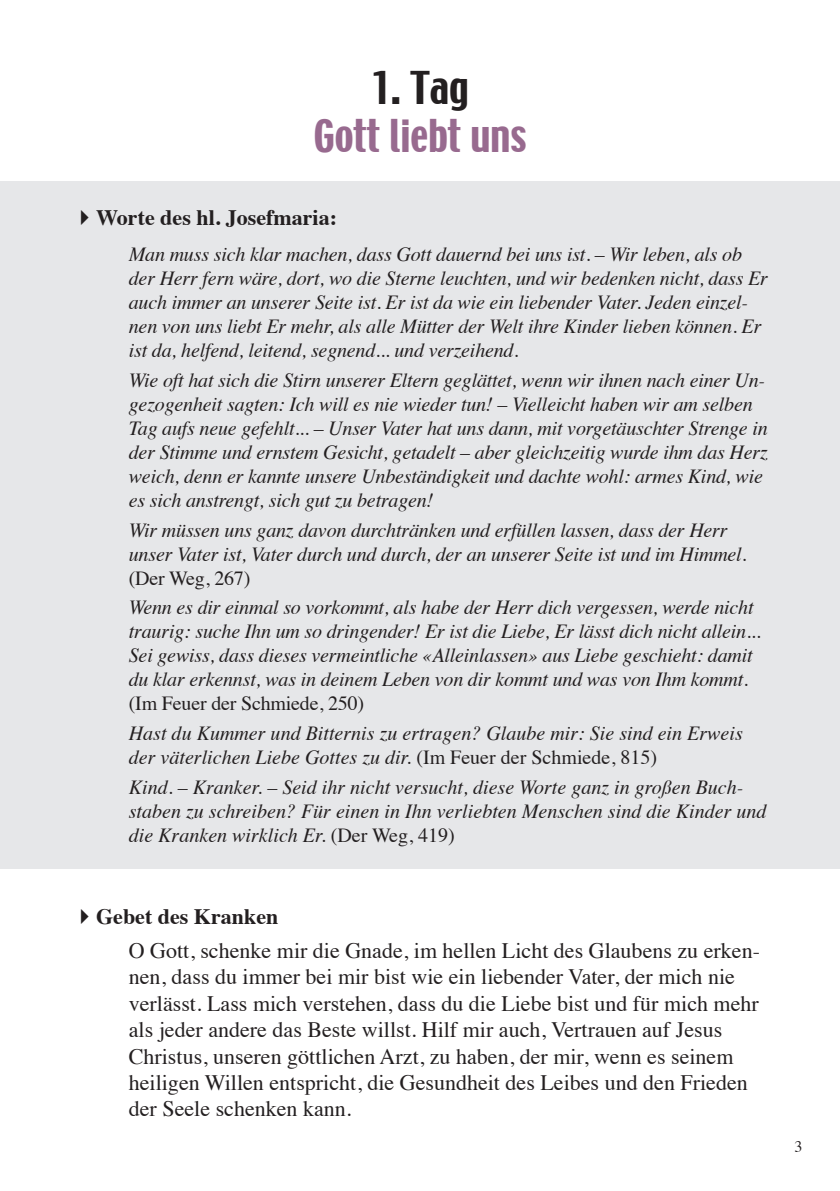
<style>
.page{position:relative;width:840px;height:1191px;background:#fff}
.page>*{position:absolute;margin:0;border:0;box-sizing:border-box;transform-origin:0 0}
.t1{font:40px "Techno";color:#986a8f}
.t2{font:40px "Techno";color:#231f20}
.t3{font:22px/26.4px "Times";color:#231f20}
.t4{font:700 22px "Times";color:#231f20}
.t5{font:italic 20px/24px "Times";letter-spacing:-.01em;color:#231f20}
.t6{font:20px "Times";letter-spacing:-.01em;color:#231f20}
.t7{font:16px "Times";color:#231f20}
.s1{font-style:normal}
.s2{font-weight:700}
</style>
<div class="page">
<div style="left:0;top:181px;width:839px;height:688px;background:#e6e7e9"></div>
<h1 class="t2" style="left:371px;top:61px;width:99px">1. Tag</h1>
<h1 class="t1" style="left:313px;top:109px;width:214px">Gott liebt uns</h1>
<p class="t4" style="left:72px;top:197px;width:266px">✔Worte des hl. Josefmaria:</p>
<p class="t5" style="left:129px;top:241px;width:640px">Man muss sich klar machen, dass Gott dauernd bei uns ist. – Wir leben, als ob der Herr fern wäre, dort, wo die Sterne leuchten, und wir bedenken nicht, dass Er auch immer an unserer Seite ist. Er ist da wie ein liebender Vater. Jeden einzel&shy;nen von uns liebt Er mehr, als alle Mütter der Welt ihre Kinder lieben können. Er ist da, helfend, leitend, segnend... und verzeihend.</p>
<p class="t5" style="left:129px;top:367px;width:640px">Wie oft hat sich die Stirn unserer Eltern geglättet, wenn wir ihnen nach einer Un&shy;gezogenheit sagten: Ich will es nie wieder tun! – Vielleicht haben wir am selben Tag aufs neue gefehlt... – Unser Vater hat uns dann, mit vorgetäuschter Strenge in der Stimme und ernstem Gesicht, getadelt – aber gleichzeitig wurde ihm das Herz weich, denn er kannte unsere Unbeständigkeit und dachte wohl: armes Kind, wie es sich anstrengt, sich gut zu betragen!</p>
<p class="t5" style="left:129px;top:517px;width:619px">Wir müssen uns ganz davon durchtränken und erfüllen lassen, dass der Herr unser Vater ist, Vater durch und durch, der an unserer Seite ist und im Himmel.</p>
<p class="t6" style="left:129px;top:559px;width:123px">(Der Weg, 267)</p>
<p class="t5" style="left:129px;top:594px;width:633px">Wenn es dir einmal so vorkommt, als habe der Herr dich vergessen, werde nicht traurig: suche Ihn um so dringender! Er ist die Liebe, Er lässt dich nicht allein...<br>Sei gewiss, dass dieses vermeintliche «Alleinlassen» aus Liebe geschieht: damit du klar erkennst, was in deinem Leben von dir kommt und was von Ihm kommt.</p>
<p class="t6" style="left:129px;top:685px;width:237px">(Im Feuer der Schmiede, 250)</p>
<p class="t5" style="left:129px;top:720px;width:615px">Hast du Kummer und Bitternis zu ertragen? Glaube mir: Sie sind ein Erweis der väterlichen Liebe Gottes zu dir. <span class="s1">(Im Feuer der Schmiede, 815)</span></p>
<p class="t5" style="left:129px;top:774px;width:638px">Kind. – Kranker. – Seid ihr nicht versucht, diese Worte ganz in großen Buch&shy;staben zu schreiben? Für einen in Ihn verliebten Menschen sind die Kinder und die Kranken wirklich Er. <span class="s1">(Der Weg, 419)</span></p>
<p class="t3" style="left:129px;top:898px;width:632px;line-height:33.6px;text-indent:-57px">✔<span class="s2">Gebet des Kranken<br></span>O Gott, schenke mir die Gnade, im hellen Licht des Glaubens zu erken-</p>
<p class="t3" style="left:129px;top:962px;width:631px">nen, dass du immer bei mir bist wie ein liebender Vater, der mich nie verlässt. Lass mich verstehen, dass du die Liebe bist und für mich mehr als jeder andere das Beste willst. Hilf mir auch, Vertrauen auf Jesus Christus, unseren göttlichen Arzt, zu haben, der mir, wenn es seinem heiligen Willen entspricht, die Gesundheit des Leibes und den Frieden der Seele schenken kann.</p>
<p class="t7" style="left:794px;top:1131px;width:9px">3</p>
</div>
